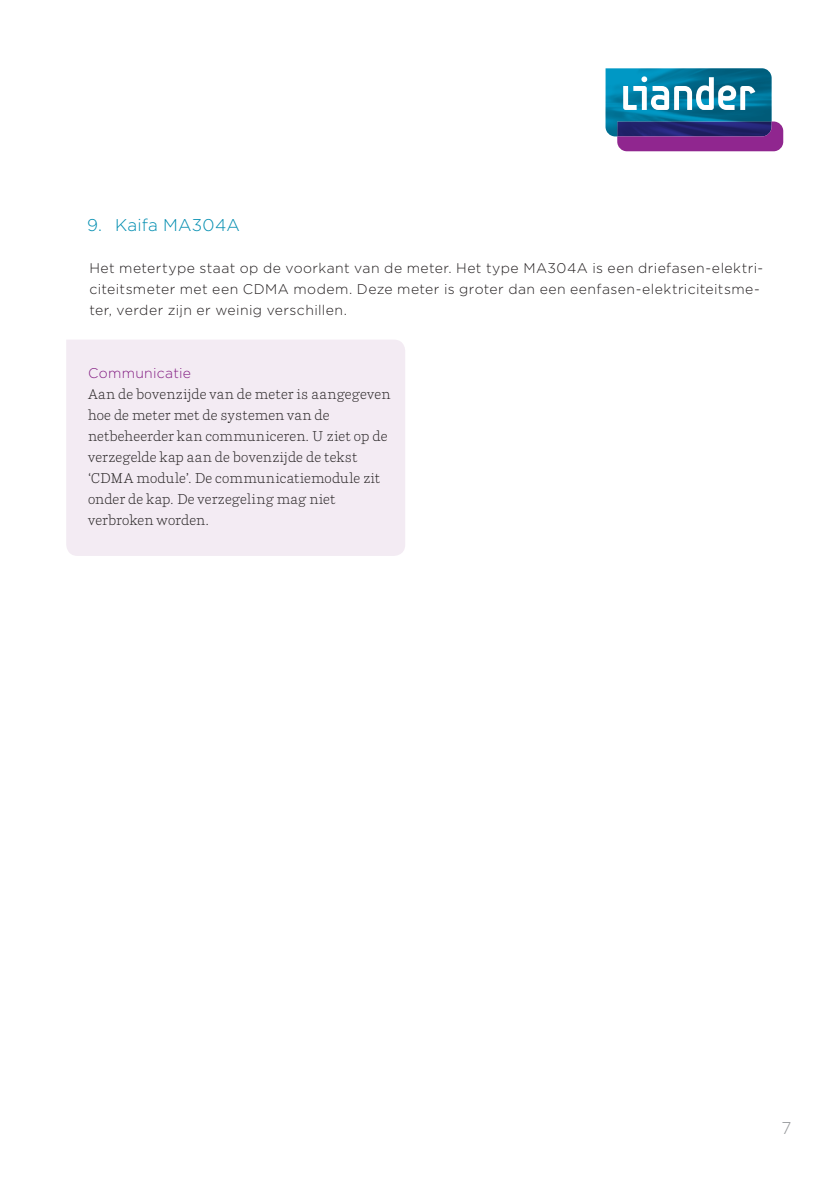
<style>
.page{position:relative;width:840px;height:1191px;background:#fff}
.page>*{position:absolute;margin:0;border:0;box-sizing:border-box;transform-origin:0 0}
._04-LI-Inleiding{font:300 17px "Gotham";letter-spacing:.015em;color:#008db0}
._04-LI-Inleiding-2{font:300 17px "Gotham";color:#939598}
._05-LI-Bodytekst{font:300 14px/21px "Parry";letter-spacing:.015em;color:#231f20}
._05-LI-Bodytekst-2{font:300 14px/21px "Gotham";letter-spacing:.03em;color:#231f20}
._05-LI-Bodytekst-3{font:300 14px "Gotham";letter-spacing:.02em;color:#841f83}
</style>
<div class="page">
<svg style="left:605px;top:68px;width:177px;height:83px;background:#4b75a4"></svg>
<div style="left:66px;top:340px;width:339px;height:216px;background:#f3ebf3"></div>
<p class="_04-LI-Inleiding" style="left:87px;top:214px;width:154px">9. Kaifa MA304A</p>
<p class="_05-LI-Bodytekst-2" style="left:89px;top:257px;width:675px">Het metertype staat op de voorkant van de meter. Het type MA304A is een driefasen-elektri&shy;citeitsmeter met een CDMA modem. Deze meter is groter dan een eenfasen-elektriciteitsme&shy;ter, verder zijn er weinig verschillen.</p>
<p class="_05-LI-Bodytekst-3" style="left:88px;top:364px;width:104px">Communicatie</p>
<p class="_05-LI-Bodytekst" style="left:88px;top:383px;width:303px">Aan de bovenzijde van de meter is aangegeven hoe de meter met de systemen van de netbeheerder kan communiceren. U ziet op de verzegelde kap aan de bovenzijde de tekst ‘CDMA module’. De communicatiemodule zit onder de kap. De verzegeling mag niet verbroken worden.</p>
<p class="_04-LI-Inleiding-2" style="left:781px;top:1117px;width:11px">7</p>
</div>
